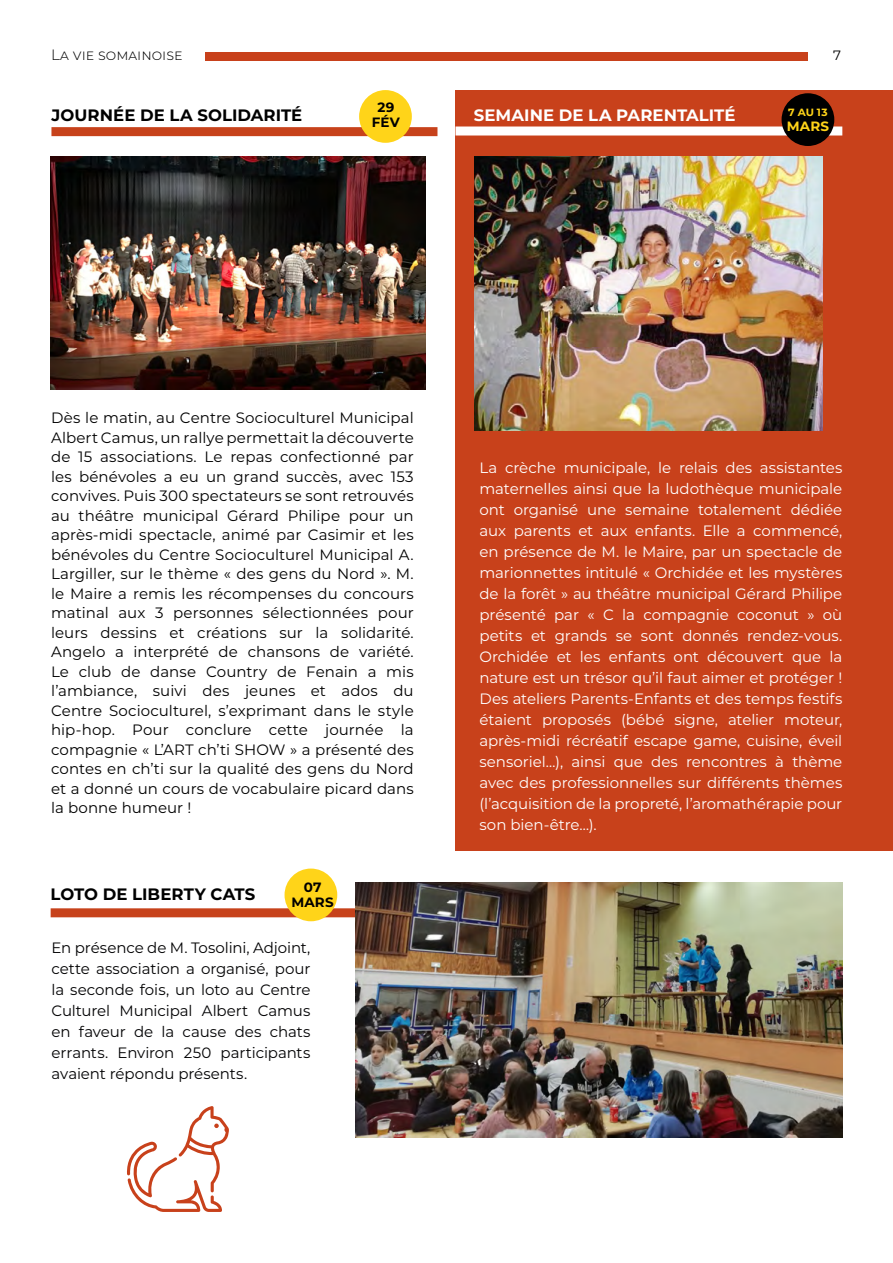
<style>
.page{position:relative;width:893px;height:1263px;background:#fff}
.page>*{position:absolute;margin:0;border:0;box-sizing:border-box;transform-origin:0 0}
.t1{font:700 16.5px "Montserrat";letter-spacing:.025em;color:#fff}
.t2{font:700 16.5px "Montserrat";letter-spacing:.01em;color:#000}
.t3{font:700 16.5px "Montserrat";letter-spacing:.065em;color:#000}
.t4{font:15px/19.5px "Montserrat";letter-spacing:.005em;color:#000;text-align:justify}
.t5{font:15px/21px "Montserrat";letter-spacing:-.005em;color:#fff;text-align:justify}
.t6{font:15px/21px "Montserrat";letter-spacing:-.005em;color:#020203;text-align:justify}
.t7{font:300 15px "Montserrat";color:#000}
.t8{font:700 13.5px/15px "Montserrat";letter-spacing:.02em;color:#000;text-align:center}
.t9{font:700 13.5px "Montserrat";color:#ffd419}
.t10{font:13.5px "Montserrat";color:#000}
.t11{font:700 10.5px "Montserrat";color:#ffd419}
</style>
<div class="page">
<div style="left:205px;top:52px;width:603px;height:9px;background:#c8411b"></div>
<div style="left:51px;top:127px;width:386px;height:9px;background:#c7421b"></div>
<div style="left:359px;top:90px;width:53px;height:53px;background:#ffd419;border-radius:50%"></div>
<div style="left:455px;top:90px;width:438px;height:760px;background:#c8411b"></div>
<div style="left:455px;top:126px;width:387px;height:9px;background:#fff"></div>
<div style="left:782px;top:93px;width:52px;height:53px;background:#000;border-radius:50%"></div>
<img style="left:475px;top:157px;width:348px;height:273px">
<img style="left:50px;top:157px;width:375px;height:232px">
<div style="left:51px;top:908px;width:305px;height:9px;background:#c7421b"></div>
<div style="left:285px;top:868px;width:52px;height:53px;background:#ffd419;border-radius:50%"></div>
<img style="left:356px;top:883px;width:487px;height:254px">
<svg style="left:127px;top:1106px;width:102px;height:106px"></svg>
<p class="t7" style="left:51px;top:45px;width:133px">La vie somainoise</p>
<p class="t10" style="left:833px;top:46px;width:9px">7</p>
<p class="t2" style="left:51px;top:103px;width:252px">JOURNÉE DE LA SOLIDARITÉ</p>
<p class="t8" style="left:372px;top:99px;width:28px">29<br>FÉV</p>
<p class="t1" style="left:474px;top:103px;width:263px">SEMAINE DE LA PARENTALITÉ</p>
<p class="t11" style="left:788px;top:104px;width:41px">7 AU 13</p>
<p class="t9" style="left:787px;top:116px;width:44px">MARS</p>
<p class="t4" style="left:51px;top:408px;width:364px">Dès le matin, au Centre Socioculturel Municipal Albert Camus, un rallye permettait la découverte de 15 associations. Le repas confectionné par les bénévoles a eu un grand succès, avec 153 convives. Puis 300 spectateurs se sont retrouvés au théâtre municipal Gérard Philipe pour un après-midi spectacle, animé par Casimir et les bénévoles du Centre Socioculturel Municipal A.<br>Largiller, sur le thème « des gens du Nord ». M. le Maire a remis les récompenses du concours matinal aux 3 personnes sélectionnées pour leurs dessins et créations sur la solidarité.<br>Angelo a interprété de chansons de variété.<br>Le club de danse Country de Fenain a mis l’ambiance, suivi des jeunes et ados du Centre Socioculturel, s’exprimant dans le style hip-hop. Pour conclure cette journée la compagnie « L’ART ch’ti SHOW » a présenté des contes en ch’ti sur la qualité des gens du Nord et a donné un cours de vocabulaire picard dans la bonne humeur !</p>
<p class="t3" style="left:51px;top:882px;width:206px">LOTO DE LIBERTY CATS</p>
<p class="t8" style="left:291px;top:879px;width:44px">07<br>MARS</p>
<p class="t6" style="left:52px;top:936px;width:260px">En présence de M. Tosolini, Adjoint, cette association a organisé, pour la seconde fois, un loto au Centre Culturel Municipal Albert Camus en faveur de la cause des chats errants. Environ 250 participants avaient répondu présents.</p>
<p class="t5" style="left:479px;top:457px;width:364px">La crèche municipale, le relais des assistantes maternelles ainsi que la ludothèque municipale ont organisé une semaine totalement dédiée aux parents et aux enfants. Elle a commencé, en présence de M. le Maire, par un spectacle de marionnettes intitulé « Orchidée et les mystères de la forêt » au théâtre municipal Gérard Philipe présenté par « C la compagnie coconut » où petits et grands se sont donnés rendez-vous.<br>Orchidée et les enfants ont découvert que la nature est un trésor qu’il faut aimer et protéger !<br>Des ateliers Parents-Enfants et des temps festifs étaient proposés (bébé signe, atelier moteur, après-midi récréatif escape game, cuisine, éveil sensoriel…), ainsi que des rencontres à thème avec des professionnelles sur différents thèmes (l’acquisition de la propreté, l’aromathérapie pour son bien-être…).</p>
</div>
